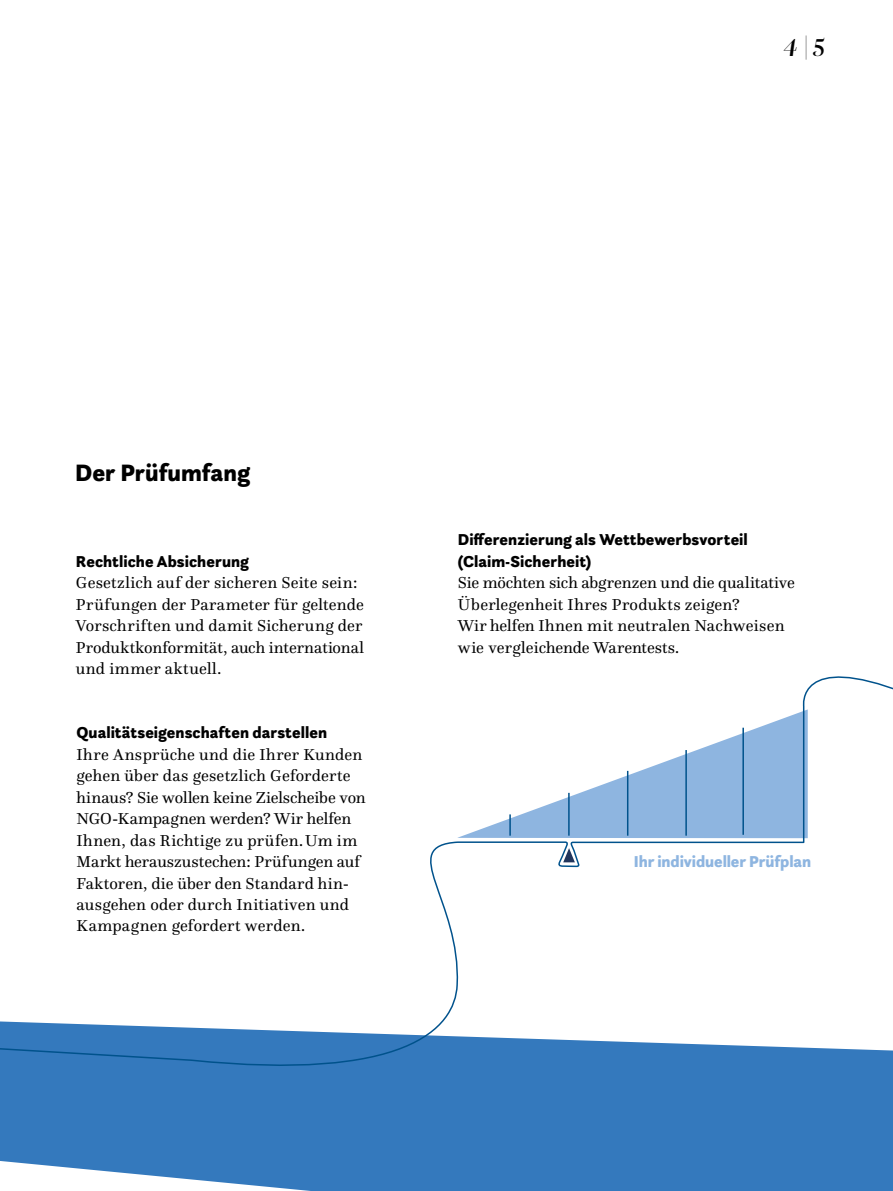
<style>
.page{position:relative;width:893px;height:1191px;background:#fff}
.page>*{position:absolute;margin:0;border:0;box-sizing:border-box;transform-origin:0 0}
.t1{font:italic 500 25.5px "Questa Grande";color:#000}
.t2{font:900 24.75px "Questa Sans";color:#000}
.t3{font:16.5px/21.5px "Questa";letter-spacing:.01em;color:#000}
.t4{font:900 16.5px/21.5px "Questa Sans";letter-spacing:.005em;color:#000}
.t5{font:900 16.5px "Questa Sans";letter-spacing:-.005em;color:#8eb5e0}
</style>
<div class="page">
<div style="left:0;top:1081px;width:893px;height:110px;background:#3479bd"></div>
<svg style="left:0;top:676px;width:893px;height:405px"></svg>
<h1 class="t1" style="left:784px;top:33px;width:43px">4 |5</h1>
<h2 class="t2" style="left:75px;top:456px;width:176px">Der Prüfumfang</h2>
<p class="t4" style="left:76px;top:550px;width:175px">Rechtliche Absicherung</p>
<p class="t3" style="left:76px;top:572px;width:290px">Gesetzlich auf der sicheren Seite sein:<br>Prüfungen der Parameter für geltende Vorschriften und damit Sicherung der Produktkonformität, auch international und immer aktuell.</p>
<p class="t4" style="left:77px;top:722px;width:252px">Qualitätseigenschaften darstellen</p>
<p class="t3" style="left:77px;top:743px;width:291px">Ihre Ansprüche und die Ihrer Kunden gehen über das gesetzlich Geforderte hinaus? Sie wollen keine Zielscheibe von NGO-Kampagnen werden? Wir helfen Ihnen, das Richtige zu prüfen. Um im Markt herauszustechen: Prüfungen auf Faktoren, die über den Standard hin&shy;ausgehen oder durch Initiativen und Kampagnen gefordert werden.</p>
<p class="t4" style="left:458px;top:529px;width:292px">Differenzierung als Wettbewerbsvorteil (Claim-Sicherheit)</p>
<p class="t3" style="left:458px;top:572px;width:339px">Sie möchten sich abgrenzen und die qualitative Überlegenheit Ihres Produkts zeigen?<br>Wir helfen Ihnen mit neutralen Nachweisen wie vergleichende Warentests.</p>
<p class="t5" style="left:634px;top:850px;width:179px">Ihr individueller Prüfplan</p>
</div>
